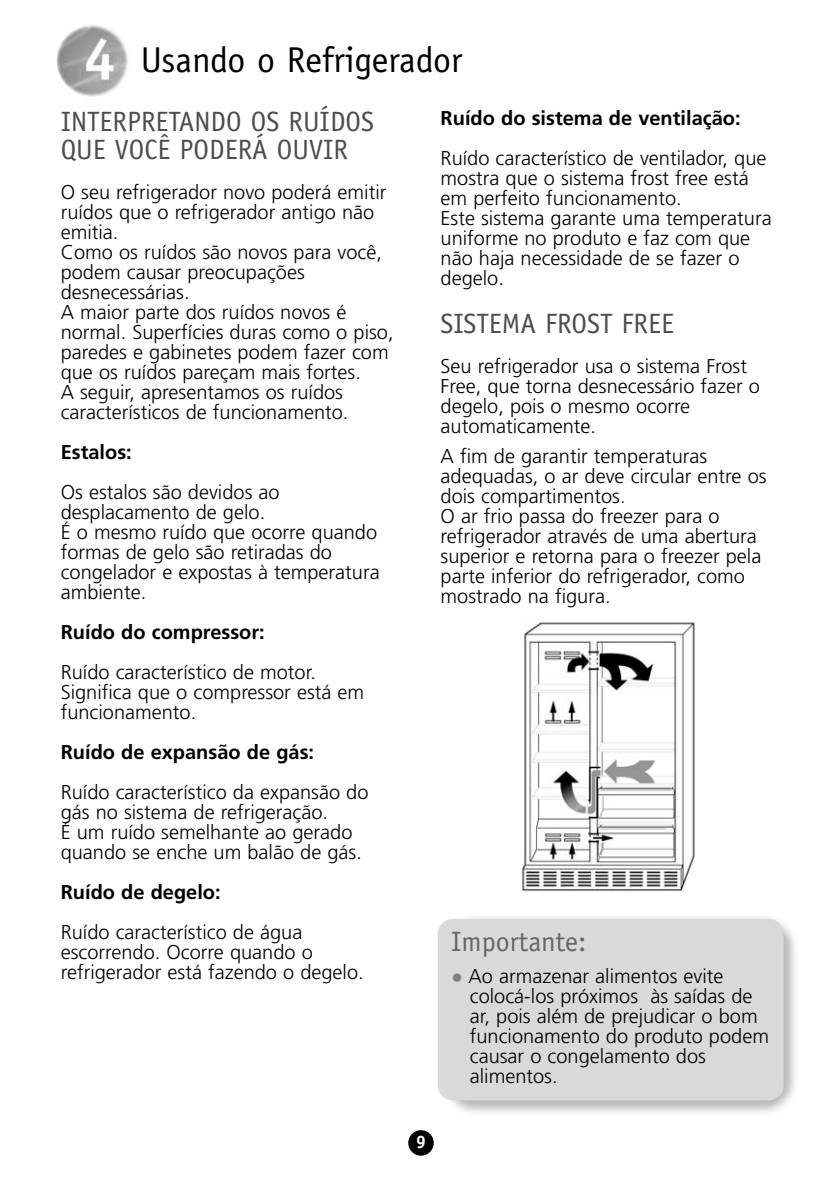
<style>
.page{position:relative;width:828px;height:1188px;background:#fff}
.page>*{position:absolute;margin:0;border:0;box-sizing:border-box;transform-origin:0 0}
.t1{font:36px "Officina Sans";color:#000}
.t2{font:28px/28px "Officina Sans";color:#4d4d4d}
.t3{font:28px "Officina Sans";color:#666}
.t4{font:300 20px/20px "Frutiger";color:#000}
.t5{font:700 20px "Frutiger";color:#000}
.t6{font:700 18px "Officina Sans";color:#fff}
.s1{font-weight:400;font-size:24px;color:#808080}
</style>
<div class="page">
<div style="left:408px;top:1130px;width:26px;height:26px;background:#000;border-radius:50%"></div>
<img style="left:57px;top:24px;width:73px;height:73px;border-radius:50%">
<img style="left:522px;top:622px;width:173px;height:270px">
<div style="left:438px;top:919px;width:346px;height:181px;background:#d9d9d9;border-radius:15px"></div>
<h1 class="t1" style="left:141px;top:46px;width:323px">Usando o Refrigerador</h1>
<h2 class="t2" style="left:61px;top:110px;width:315px">INTERPRETANDO OS RUÍDOS<br>QUE VOCÊ PODERÁ OUVIR</h2>
<p class="t4" style="left:61px;top:183px;width:334px">O seu refrigerador novo poderá emitir ruídos que o refrigerador antigo não emitia.<br>Como os ruídos são novos para você, podem causar preocupações desnecessárias.<br>A maior parte dos ruídos novos é normal. Superfícies duras como o piso, paredes e gabinetes podem fazer com que os ruídos pareçam mais fortes.<br>A seguir, apresentamos os ruídos característicos de funcionamento.</p>
<p class="t5" style="left:61px;top:444px;width:73px">Estalos:</p>
<p class="t4" style="left:61px;top:483px;width:320px">Os estalos são devidos ao desplacamento de gelo.<br>É o mesmo ruído que ocorre quando formas de gelo são retiradas do congelador e expostas à temperatura ambiente.</p>
<p class="t5" style="left:61px;top:624px;width:206px">Ruído do compressor:</p>
<p class="t4" style="left:61px;top:663px;width:305px">Ruído característico de motor.<br>Significa que o compressor está em funcionamento.</p>
<p class="t5" style="left:61px;top:744px;width:255px">Ruído de expansão de gás:</p>
<p class="t4" style="left:61px;top:783px;width:309px">Ruído característico da expansão do gás no sistema de refrigeração.<br>É um ruído semelhante ao gerado quando se enche um balão de gás.</p>
<p class="t5" style="left:61px;top:884px;width:162px">Ruído de degelo:</p>
<p class="t4" style="left:61px;top:923px;width:305px">Ruído característico de água escorrendo. Ocorre quando o refrigerador está fazendo o degelo.</p>
<p class="t5" style="left:441px;top:110px;width:302px">Ruído do sistema de ventilação:</p>
<p class="t4" style="left:441px;top:150px;width:333px">Ruído característico de ventilador, que mostra que o sistema frost free está em perfeito funcionamento.<br>Este sistema garante uma temperatura uniforme no produto e faz com que não haja necessidade de se fazer o degelo.</p>
<h2 class="t2" style="left:441px;top:312px;width:235px">SISTEMA FROST FREE</h2>
<p class="t4" style="left:441px;top:358px;width:321px">Seu refrigerador usa o sistema Frost<br>Free, que torna desnecessário fazer o degelo, pois o mesmo ocorre automaticamente.</p>
<p class="t4" style="left:441px;top:448px;width:327px">A fim de garantir temperaturas adequadas, o ar deve circular entre os dois compartimentos.<br>O ar frio passa do freezer para o refrigerador através de uma abertura superior e retorna para o freezer pela parte inferior do refrigerador, como mostrado na figura.</p>
<h2 class="t3" style="left:451px;top:931px;width:137px">Importante:</h2>
<p class="t4" style="left:470px;top:968px;width:301px;text-indent:-19px"><span class="s1">•</span> Ao armazenar alimentos evite colocá-los próximos às saídas de ar, pois além de prejudicar o bom funcionamento do produto podem causar o congelamento dos alimentos.</p>
<p class="t6" style="left:416px;top:1135px;width:12px">9</p>
</div>
